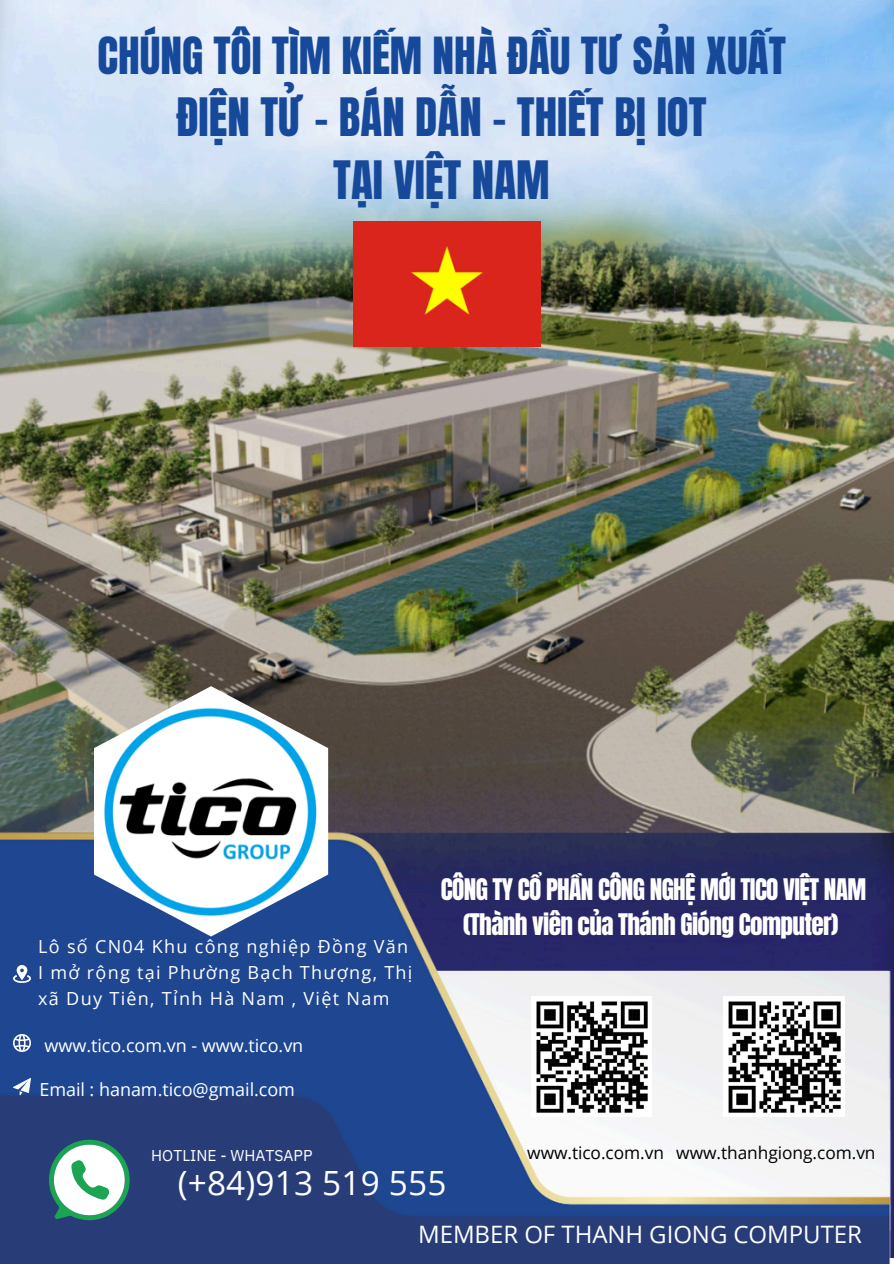
<style>
.page{position:relative;width:894px;height:1264px;background:#fff}
.page>*{position:absolute;margin:0;border:0;box-sizing:border-box;transform-origin:0 0}
.t1{font:45px/63px "Anton";color:#17499b;text-align:center}
.t2{font:43.5px "Anton";color:#17499b}
.t3{font:33.3px "Open Sans";letter-spacing:.005em;color:#fff}
.t4{font:25.2px/34.8px "Anton";letter-spacing:-.025em;color:#fff;text-align:center}
.t5{font:24px "Open Sans";color:#fff}
.t6{font:18px/25.8px "Open Sans";letter-spacing:.07em;color:#fff}
.t7{font:18px "Open Sans";color:#fff}
.t8{font:18px "Open Sans";letter-spacing:-.005em;color:#fff}
.t9{font:17.25px "Open Sans";color:#000}
.t10{font:15.6px "IBM Plex Sans";color:#fff}
</style>
<div class="page">
<img style="left:0;top:0;width:893px;height:670px">
<img style="left:0;top:670px;width:893px;height:593px">
<img style="left:14px;top:965px;width:16px;height:17px">
<img style="left:14px;top:1078px;width:16px;height:17px">
<img style="left:14px;top:1034px;width:16px;height:17px">
<img style="left:94px;top:686px;width:234px;height:250px">
<img style="left:353px;top:222px;width:187px;height:125px">
<img style="left:531px;top:996px;width:120px;height:120px">
<img style="left:723px;top:996px;width:121px;height:120px">
<svg style="left:49px;top:1139px;width:81px;height:81px"></svg>
<h2 class="t2" style="left:97px;top:24px;width:689px">CHÚNG TÔI TÌM KIẾM NHÀ ĐẦU TƯ SẢN XUẤT</h2>
<h2 class="t1" style="left:176px;top:86px;width:531px">ĐIỆN TỬ - BÁN DẪN - THIẾT BỊ IOT<br>TẠI VIỆT NAM</h2>
<p class="t6" style="left:38px;top:933px;width:375px">Lô số CN04 Khu công nghiệp Đồng Văn<br>I mở rộng tại Phường Bạch Thượng, Thị xã Duy Tiên, Tỉnh Hà Nam , Việt Nam</p>
<p class="t7" style="left:45px;top:1033px;width:260px">www.tico.com.vn - www.tico.vn</p>
<p class="t8" style="left:39px;top:1076px;width:257px">Email : hanam.tico@gmail.com</p>
<p class="t4" style="left:440px;top:872px;width:427px">CÔNG TY CỔ PHẦN CÔNG NGHỆ MỚI TICO VIỆT NAM (Thành viên của Thánh Gióng Computer)</p>
<p class="t10" style="left:151px;top:1144px;width:163px">HOTLINE - WHATSAPP</p>
<p class="t9" style="left:676px;top:1140px;width:201px">www.thanhgiong.com.vn</p>
<p class="t3" style="left:178px;top:1159px;width:270px">(+84)913 519 555</p>
<p class="t9" style="left:527px;top:1140px;width:138px">www.tico.com.vn</p>
<p class="t5" style="left:418px;top:1217px;width:445px">MEMBER OF THANH GIONG COMPUTER</p>
</div>
